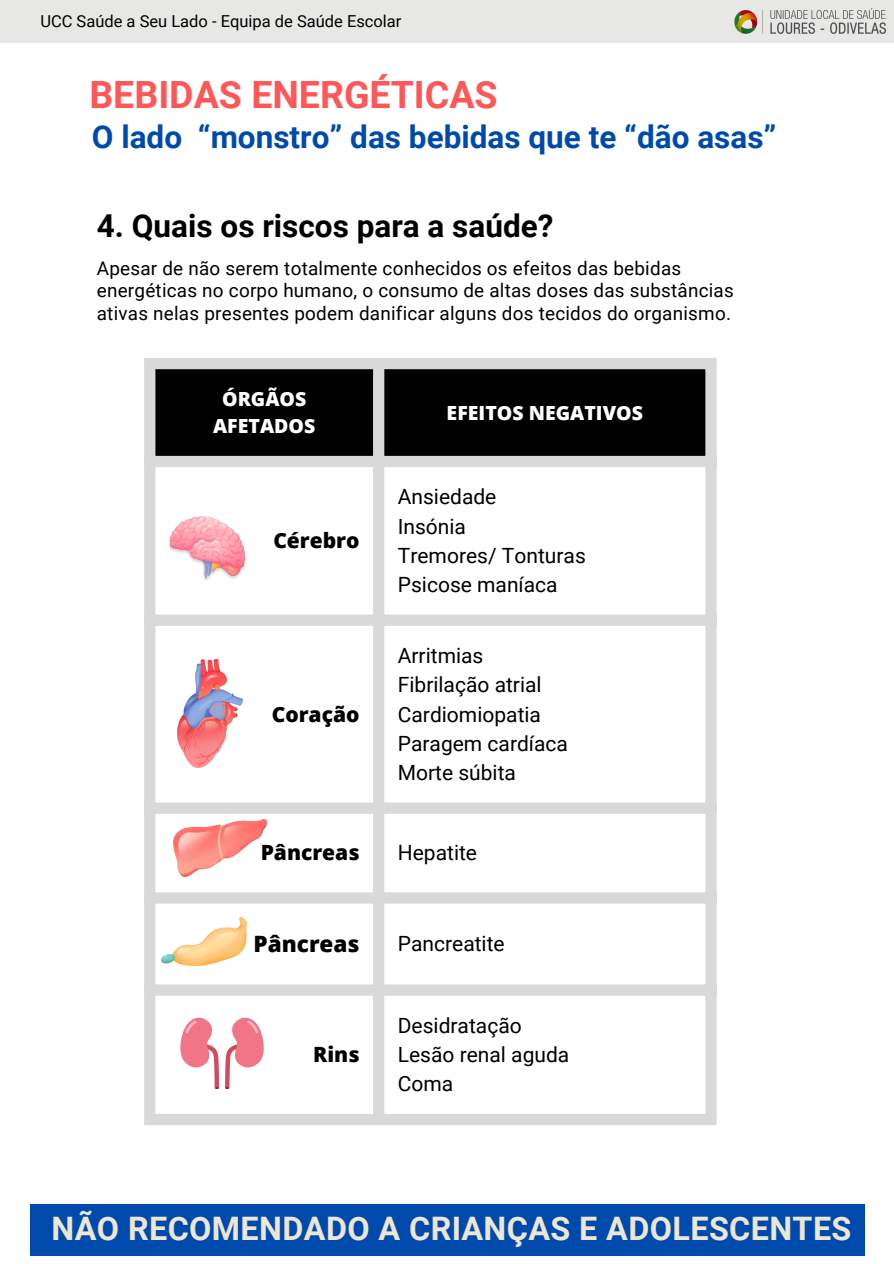
<style>
.page{position:relative;width:894px;height:1264px;background:#fff}
.page>*{position:absolute;margin:0;border:0;box-sizing:border-box;transform-origin:0 0}
.t1{font:700 37.5px "Roboto";color:#ff5757}
.t2{font:700 32.4px "Roboto";letter-spacing:.01em;color:#ece6d3}
.t3{font:700 31.5px "Roboto";color:#004aad}
.t4{font:700 31.5px "Roboto";color:#000}
.t5{font:800 22.5px "Open Sans";color:#000}
.t6{font:21px "Roboto";color:#000}
.t7{font:800 21px "Open Sans";color:#000}
.t8{font:800 19.5px/27px "Open Sans";color:#fff;text-align:center}
.t9{font:18.9px/22.5px "Roboto";letter-spacing:.01em;color:#000}
.t10{font:16.5px "Roboto";color:#000}
</style>
<div class="page">
<div style="left:0;top:0;width:893px;height:42px;background:#e7e8e6"></div>
<img style="left:734px;top:9px;width:152px;height:24px">
<div style="left:30px;top:1204px;width:834px;height:51px;background:#004aad"></div>
<div style="left:155px;top:369px;width:550px;height:87px;background:#000"></div>
<div style="left:144px;top:369px;width:11px;height:744px;background:#d9d9d9"></div>
<div style="left:373px;top:369px;width:11px;height:744px;background:#d9d9d9"></div>
<div style="left:705px;top:369px;width:11px;height:744px;background:#d9d9d9"></div>
<div style="left:144px;top:358px;width:572px;height:11px;background:#d9d9d9"></div>
<div style="left:144px;top:456px;width:572px;height:11px;background:#d9d9d9"></div>
<div style="left:144px;top:614px;width:572px;height:12px;background:#d9d9d9"></div>
<div style="left:144px;top:802px;width:572px;height:11px;background:#d9d9d9"></div>
<div style="left:144px;top:892px;width:572px;height:11px;background:#d9d9d9"></div>
<div style="left:144px;top:984px;width:572px;height:11px;background:#d9d9d9"></div>
<div style="left:144px;top:1113px;width:572px;height:12px;background:#d9d9d9"></div>
<img style="left:169px;top:516px;width:77px;height:65px">
<img style="left:177px;top:660px;width:66px;height:108px">
<img style="left:173px;top:819px;width:94px;height:57px">
<img style="left:161px;top:917px;width:86px;height:48px">
<svg style="left:180px;top:1017px;width:84px;height:71px"></svg>
<p class="t10" style="left:40px;top:11px;width:362px">UCC Saúde a Seu Lado - Equipa de Saúde Escolar</p>
<p class="t1" style="left:89px;top:73px;width:409px">BEBIDAS ENERGÉTICAS</p>
<h1 class="t3" style="left:92px;top:119px;width:686px">O lado “monstro” das bebidas que te “dão asas”</h1>
<p class="t4" style="left:97px;top:207px;width:458px">4. Quais os riscos para a saúde?</p>
<p class="t9" style="left:97px;top:257px;width:638px">Apesar de não serem totalmente conhecidos os efeitos das bebidas energéticas no corpo humano, o consumo de altas doses das substâncias ativas nelas presentes podem danificar alguns dos tecidos do organismo.</p>
<h3 class="t8" style="left:213px;top:385px;width:104px">ÓRGÃOS<br>AFETADOS</h3>
<p class="t7" style="left:273px;top:525px;width:88px">Cérebro</p>
<p class="t7" style="left:272px;top:699px;width:89px">Coração</p>
<h4 class="t8" style="left:446px;top:399px;width:198px">EFEITOS NEGATIVOS</h4>
<p class="t6" style="left:398px;top:485px;width:100px">Ansiedade</p>
<p class="t6" style="left:398px;top:514px;width:70px">Insónia</p>
<p class="t6" style="left:398px;top:543px;width:189px">Tremores/ Tonturas</p>
<p class="t6" style="left:398px;top:572px;width:161px">Psicose maníaca</p>
<p class="t6" style="left:398px;top:643px;width:87px">Arritmias</p>
<p class="t6" style="left:398px;top:672px;width:145px">Fibrilação atrial</p>
<p class="t6" style="left:398px;top:702px;width:145px">Cardiomiopatia</p>
<p class="t6" style="left:398px;top:731px;width:171px">Paragem cardíaca</p>
<p class="t6" style="left:398px;top:760px;width:120px">Morte súbita</p>
<p class="t7" style="left:260px;top:837px;width:100px">Pâncreas</p>
<p class="t6" style="left:398px;top:840px;width:81px">Hepatite</p>
<p class="t5" style="left:253px;top:928px;width:107px">Pâncreas</p>
<p class="t6" style="left:398px;top:931px;width:108px">Pancreatite</p>
<p class="t7" style="left:313px;top:1039px;width:48px">Rins</p>
<p class="t6" style="left:398px;top:1013px;width:125px">Desidratação</p>
<p class="t6" style="left:398px;top:1042px;width:173px">Lesão renal aguda</p>
<p class="t6" style="left:398px;top:1071px;width:57px">Coma</p>
<h3 class="t2" style="left:52px;top:1210px;width:801px">NÃO RECOMENDADO A CRIANÇAS E ADOLESCENTES</h3>
</div>
